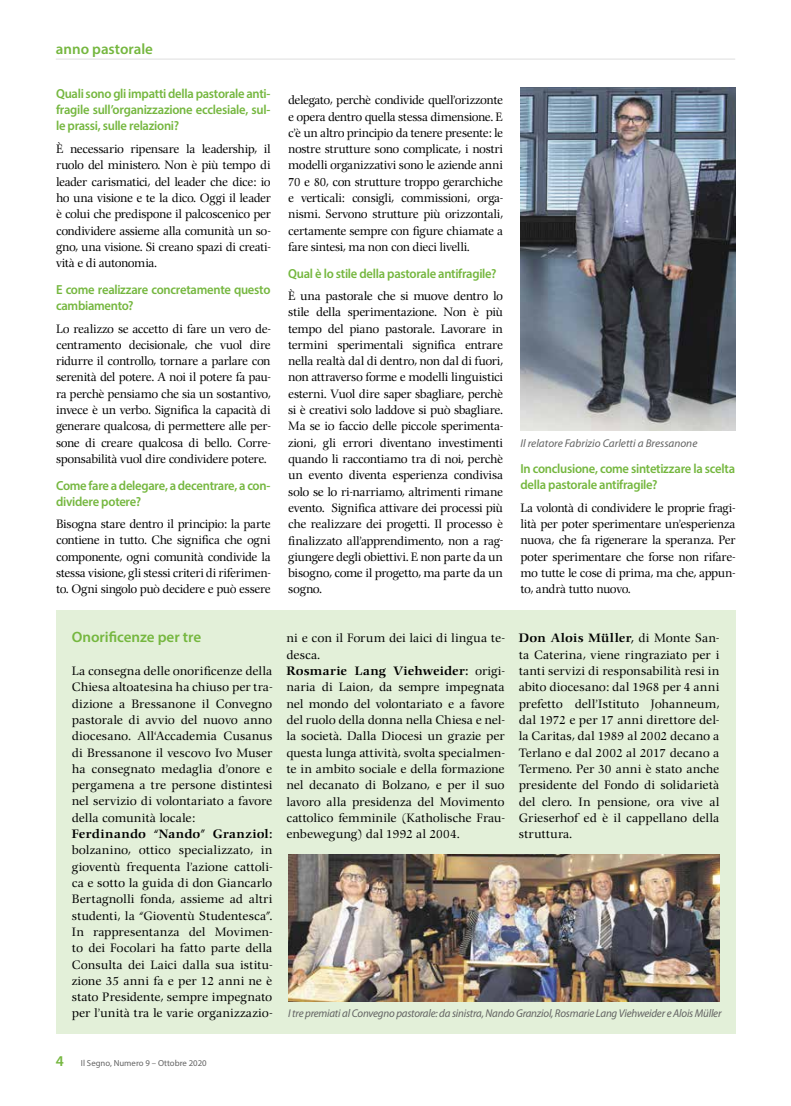
<style>
.page{position:relative;width:791px;height:1106px;background:#fff}
.page>*{position:absolute;margin:0;border:0;box-sizing:border-box;transform-origin:0 0}
.t1{font:600 15px "Myriad Pro";letter-spacing:-.005em;color:#75b73f}
.t2{font:600 13.12px/16.2px "Myriad Pro";letter-spacing:-.02em;color:#75b73f;scale:.96 1}
.t3{font:11.88px/16.2px "Comenius Antiqua";letter-spacing:.005em;color:#000;text-align:justify}
.t4{font:11.88px/16.2px "Comenius Antiqua";letter-spacing:.005em;color:#000;text-align:justify;scale:.96 1}
.t5{font:500 11.88px "Comenius Antiqua";letter-spacing:.02em;color:#000}
.t6{font:italic 11.25px "Myriad Pro";letter-spacing:-.02em;color:#636363}
.t7{font:italic 11.25px "Myriad Pro";color:#636363}
.t8{font:8.75px "Myriad Pro";color:#636363}
.s1{font-weight:500}
.s2{font-weight:600;font-size:15px;color:#75b73f}
</style>
<div class="page">
<hr style="left:56px;top:59px;width:678px;height:1px;background:#ebebeb">
<div style="left:56px;top:609px;width:679px;height:424px;background:#e3f0d9"></div>
<img style="left:520px;top:88px;width:215px;height:342px">
<img style="left:288px;top:854px;width:430px;height:147px">
<p class="t1" style="left:56px;top:39px;width:99px">anno pastorale</p>
<p class="t2" style="left:56px;top:85px;width:225px;text-align:justify">Quali sono gli impatti della pastorale anti&shy;fragile sull’organizzazione ecclesiale, sul&shy;le prassi, sulle relazioni?</p>
<p class="t4" style="left:56px;top:141px;width:225px">È necessario ripensare la leadership, il ruolo del ministero. Non è più tempo di leader carismatici, del leader che dice: io ho una visione e te la dico. Oggi il leader è colui che predispone il palcoscenico per condividere assieme alla comunità un so&shy;gno, una visione. Si creano spazi di creati&shy;vità e di autonomia.</p>
<p class="t2" style="left:56px;top:281px;width:225px">E come realizzare concretamente questo cambiamento?</p>
<p class="t4" style="left:56px;top:320px;width:225px">Lo realizzo se accetto di fare un vero de&shy;centramento decisionale, che vuol dire ridurre il controllo, tornare a parlare con serenità del potere. A noi il potere fa pau&shy;ra perchè pensiamo che sia un sostantivo, invece è un verbo. Significa la capacità di generare qualcosa, di permettere alle per&shy;sone di creare qualcosa di bello. Corre&shy;sponsabilità vuol dire condividere potere.</p>
<p class="t2" style="left:56px;top:477px;width:225px">Come fare a delegare, a decentrare, a con&shy;dividere potere?</p>
<p class="t4" style="left:56px;top:516px;width:225px">Bisogna stare dentro il principio: la parte contiene in tutto. Che significa che ogni componente, ogni comunità condivide la stessa visione, gli stessi criteri di riferimen&shy;to. Ogni singolo può decidere e può essere</p>
<p class="t1" style="left:72px;top:627px;width:131px">Onorificenze per tre</p>
<p class="t3" style="left:72px;top:663px;width:202px">La consegna delle onorificenze della Chiesa altoatesina ha chiuso per tra&shy;dizione a Bressanone il Convegno pastorale di avvio del nuovo anno diocesano. All‘Accademia Cusanus di Bressanone il vescovo Ivo Muser ha consegnato medaglia d’onore e pergamena a tre persone distintesi nel servizio di volontariato a favore della comunità locale:</p>
<p class="t5" style="left:72px;top:827px;width:202px">Ferdinando “Nando” Granziol:</p>
<p class="t3" style="left:72px;top:842px;width:202px">bolzanino, ottico specializzato, in gioventù frequenta l’azione cattoli&shy;ca e sotto la guida di don Giancarlo Bertagnolli fonda, assieme ad altri studenti, la “Gioventù Studentesca”.<br>In rappresentanza del Movimen&shy;to dei Focolari ha fatto parte della Consulta dei Laici dalla sua istitu&shy;zione 35 anni fa e per 12 anni ne è stato Presidente, sempre impegnato per l’unità tra le varie organizzazio-</p>
<p class="t4" style="left:288px;top:92px;width:225px">delegato, perchè condivide quell’orizzonte e opera dentro quella stessa dimensione. E c’è un altro principio da tenere presente: le nostre strutture sono complicate, i nostri modelli organizzativi sono le aziende anni 70 e 80, con strutture troppo gerarchiche e verticali: consigli, commissioni, orga&shy;nismi. Servono strutture più orizzontali, certamente sempre con figure chiamate a fare sintesi, ma non con dieci livelli.</p>
<p class="t2" style="left:288px;top:265px;width:218px">Qual è lo stile della pastorale antifragile?</p>
<p class="t3" style="left:288px;top:288px;width:216px">È una pastorale che si muove dentro lo stile della sperimentazione. Non è più tempo del piano pastorale. Lavorare in termini sperimentali significa entrare nella realtà dal di dentro, non dal di fuori, non attraverso forme e modelli linguistici esterni. Vuol dire saper sbagliare, perchè si è creativi solo laddove si può sbagliare.<br>Ma se io faccio delle piccole sperimenta&shy;zioni, gli errori diventano investimenti quando li raccontiamo tra di noi, perchè un evento diventa esperienza condivisa solo se lo ri-narriamo, altrimenti rimane evento. Significa attivare dei processi più che realizzare dei progetti. Il processo è finalizzato all’apprendimento, non a rag&shy;giungere degli obiettivi. E non parte da un bisogno, come il progetto, ma parte da un sogno.</p>
<p class="t7" style="left:520px;top:436px;width:178px">Il relatore Fabrizio Carletti a Bressanone</p>
<p class="t2" style="left:520px;top:460px;width:225px">In conclusione, come sintetizzare la scelta della pastorale antifragile?</p>
<p class="t4" style="left:520px;top:500px;width:225px">La volontà di condividere le proprie fragi&shy;lità per poter sperimentare un’esperienza nuova, che fa rigenerare la speranza. Per poter sperimentare che forse non rifare&shy;mo tutte le cose di prima, ma che, appun&shy;to, andrà tutto nuovo.</p>
<p class="t3" style="left:286px;top:630px;width:219px;text-align:left">ni e con il Forum dei laici di lingua te&shy;desca.<br><span class="s1">Rosmarie Lang Viehweider:</span> origi&shy;naria di Laion, da sempre impegnata nel mondo del volontariato e a favore del ruolo della donna nella Chiesa e nel&shy;la società. Dalla Diocesi un grazie per questa lunga attività, svolta specialmen&shy;te in ambito sociale e della formazione nel decanato di Bolzano, e per il suo lavoro alla presidenza del Movimento cattolico femminile (Katholische Frau&shy;enbewegung) dal 1992 al 2004.</p>
<p class="t3" style="left:518px;top:630px;width:202px"><span class="s1">Don Alois Müller,</span> di Monte San&shy;ta Caterina, viene ringraziato per i tanti servizi di responsabilità resi in abito diocesano: dal 1968 per 4 anni prefetto dell’Istituto Johanneum, dal 1972 e per 17 anni direttore del&shy;la Caritas, dal 1989 al 2002 decano a Terlano e dal 2002 al 2017 decano a Termeno. Per 30 anni è stato anche presidente del Fondo di solidarietà del clero. In pensione, ora vive al Grieserhof ed è il cappellano della struttura.</p>
<p class="t6" style="left:288px;top:1006px;width:434px">I tre premiati al Convegno pastorale: da sinistra, Nando Granziol, Rosmarie Lang Viehweider e Alois Müller</p>
<p class="t8" style="left:56px;top:1057px;width:152px"><span class="s2">4</span> Il Segno, Numero 9 – Ottobre 2020</p>
</div>
